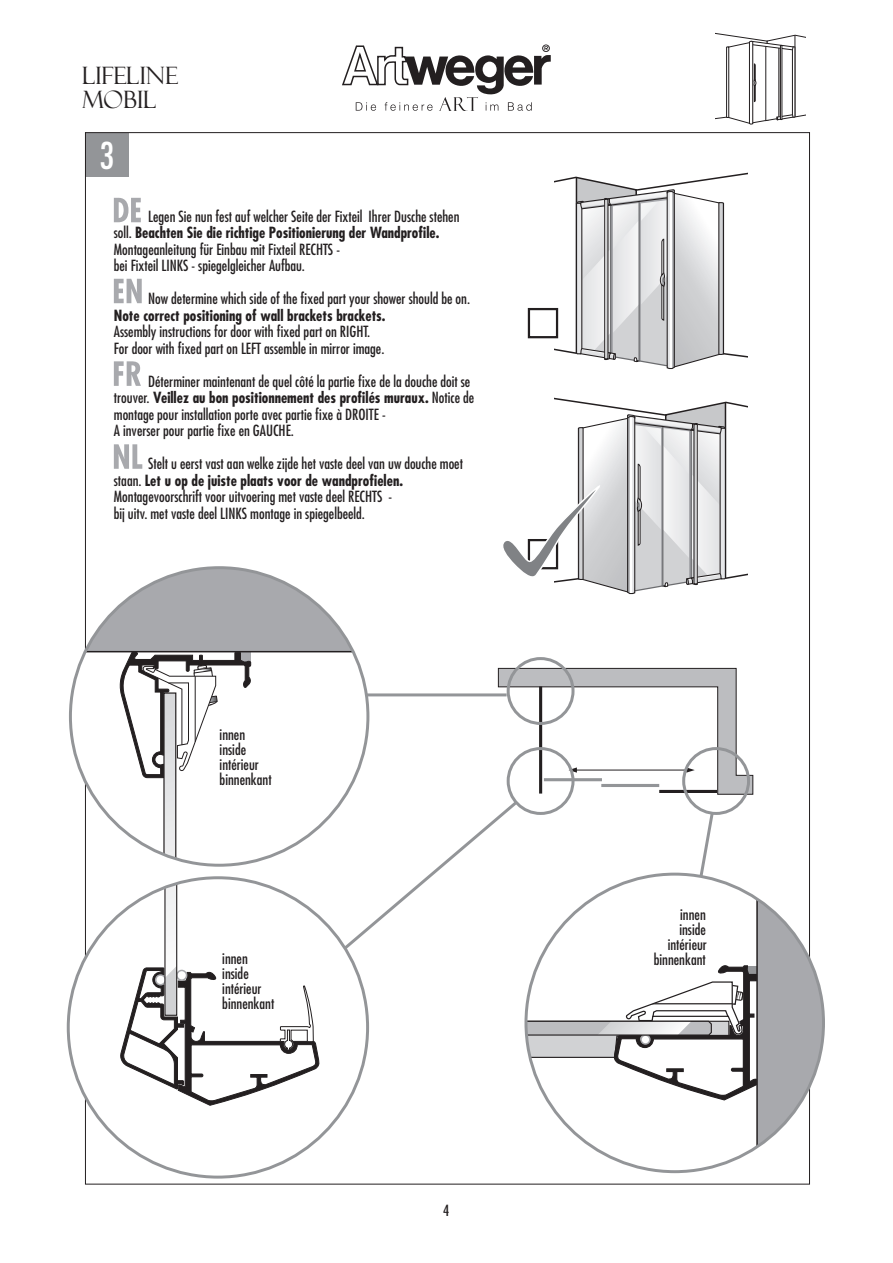
<style>
.page{position:relative;width:893px;height:1263px;background:#fff}
.page>*{position:absolute;margin:0;border:0;box-sizing:border-box;transform-origin:0 0}
.t1{font:condensed 36px "Futura Std";color:#fff}
.t2{font:24px/24px "Felix Titling";color:#231f20}
.t3{font:condensed 15px/16.5px "Futura Std";color:#231f20}
.t4{font:700 condensed 15px "Futura Std";color:#231f20}
.s1{font-weight:700}
</style>
<div class="page">
<div style="left:85px;top:133px;width:44px;height:44px;background:#939598"></div>
<svg style="left:114px;top:197px;width:27px;height:25px"></svg>
<svg style="left:114px;top:279px;width:28px;height:24px"></svg>
<svg style="left:114px;top:444px;width:28px;height:25px"></svg>
<svg style="left:114px;top:361px;width:27px;height:25px"></svg>
<svg style="left:503px;top:172px;width:245px;height:423px"></svg>
<div style="left:528px;top:308px;width:30px;height:30px;border:2px solid #231f20"></div>
<svg style="left:497px;top:667px;width:257px;height:128px"></svg>
<hr style="left:575px;top:770px;width:113px;height:1px;background:#231f20">
<hr style="left:539px;top:686px;width:3px;height:107px;background:#231f20">
<div style="left:507px;top:657px;width:67px;height:68px;border:3px solid #939598;border-radius:50%"></div>
<div style="left:507px;top:747px;width:67px;height:68px;border:3px solid #939598;border-radius:50%"></div>
<div style="left:682px;top:747px;width:68px;height:68px;border:3px solid #939598;border-radius:50%"></div>
<svg style="left:342px;top:44px;width:209px;height:67px"></svg>
<svg style="left:715px;top:32px;width:90px;height:92px"></svg>
<hr style="left:239px;top:693px;width:268px;height:3px;background:#939598">
<svg style="left:320px;top:799px;width:200px;height:214px"></svg>
<svg style="left:70px;top:568px;width:298px;height:297px"></svg>
<svg style="left:526px;top:810px;width:297px;height:362px"></svg>
<div style="left:68px;top:878px;width:300px;height:299px;background:#fff;border-radius:50%"></div>
<svg style="left:119px;top:878px;width:201px;height:228px"></svg>
<h2 class="t2" style="left:82px;top:64px;width:97px">LIFELINE mobil</h2>
<h1 class="t1" style="left:99px;top:134px;width:16px">3</h1>
<p class="t3" style="left:114px;top:208px;width:347px;text-indent:34px">Legen Sie nun fest auf welcher Seite der Fixteil Ihrer Dusche stehen soll. <span class="s1">Beachten Sie die richtige Positionierung der Wandprofile.<br></span>Montageanleitung für Einbau mit Fixteil RECHTS -<br>bei Fixteil LINKS - spiegelgleicher Aufbau.</p>
<p class="t3" style="left:148px;top:290px;width:323px">Now determine which side of the fixed part your shower should be on.</p>
<p class="t4" style="left:114px;top:306px;width:273px">Note correct positioning of wall brackets brackets.</p>
<p class="t3" style="left:114px;top:323px;width:272px">Assembly instructions for door with fixed part on RIGHT.<br>For door with fixed part on LEFT assemble in mirror image.</p>
<p class="t3" style="left:114px;top:373px;width:362px;text-indent:34px">Déterminer maintenant de quel côté la partie fixe de la douche doit se trouver. <span class="s1">Veillez au bon positionnement des profilés muraux.</span> Notice de montage pour installation porte avec partie fixe à DROITE -<br>A inverser pour partie fixe en GAUCHE.</p>
<p class="t3" style="left:114px;top:455px;width:351px;text-indent:34px">Stelt u eerst vast aan welke zijde het vaste deel van uw douche moet staan. <span class="s1">Let u op de juiste plaats voor de wandprofielen.<br></span>Montagevoorschrift voor uitvoering met vaste deel RECHTS -<br>bij uitv. met vaste deel LINKS montage in spiegelbeeld.</p>
<p class="t3" style="left:220px;top:727px;width:54px;line-height:15px">innen inside intérieur binnenkant</p>
<p class="t3" style="left:222px;top:950px;width:54px;line-height:15px">innen inside intérieur binnenkant</p>
<p class="t3" style="left:443px;top:1202px;width:8px">4</p>
<p class="t3" style="left:654px;top:907px;width:55px;line-height:15px;text-align:right">innen inside intérieur binnenkant</p>
</div>
